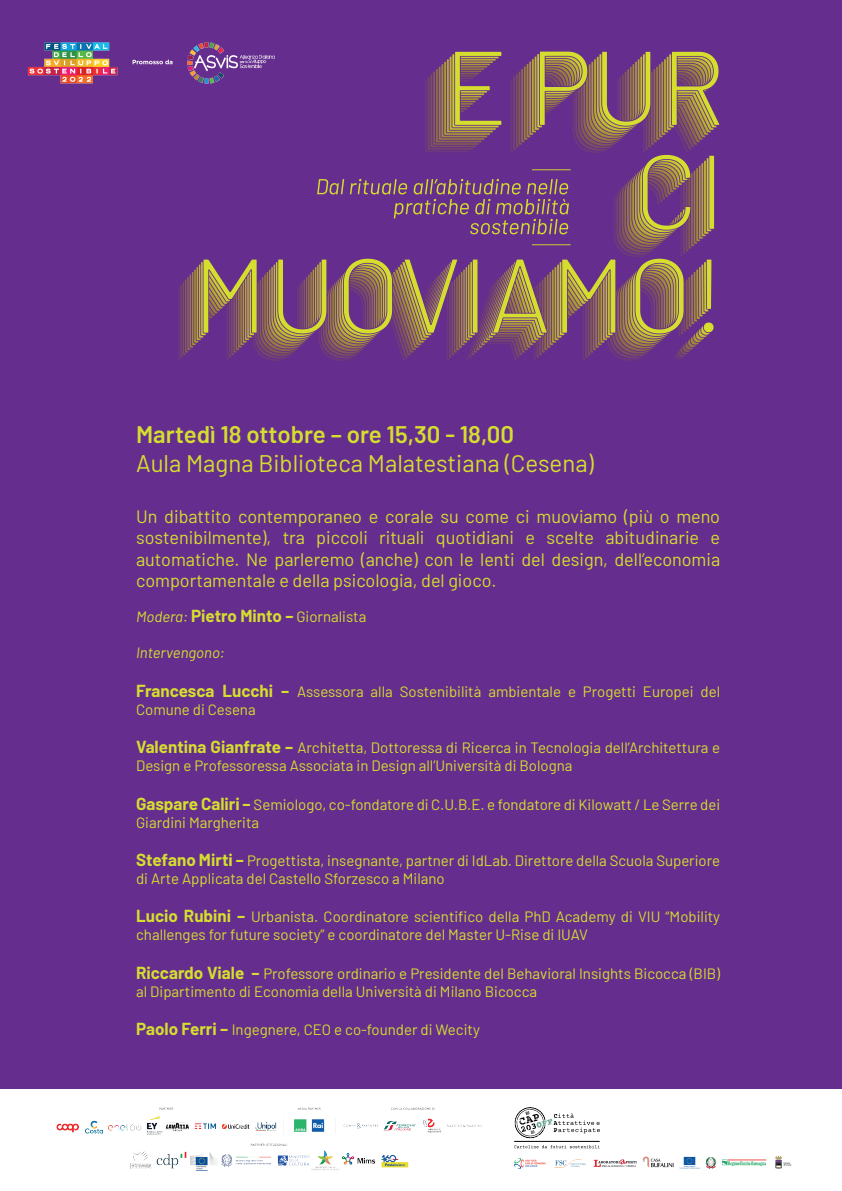
<style>
.page{position:relative;width:842px;height:1191px;background:#fff}
.page>*{position:absolute;margin:0;border:0;box-sizing:border-box;transform-origin:0 0}
.t1{font:24px "Barlow";color:#d5de2e}
.t2{font:600 24px "Barlow";color:#d5de2e}
.t3{font:18px/21.6px "Barlow";color:#d5de2e;text-align:justify}
.t4{font:700 17px "Barlow";color:#d5de2e}
.t5{font:15px/18px "Barlow";color:#d5de2e}
.t6{font:italic 15px "Barlow";color:#d5de2e}
.s1{font-weight:400;font-style:italic;font-size:15px}
.s2{font-weight:400;font-size:15px}
.s3{font-weight:700;font-size:17px}
</style>
<div class="page">
<div style="left:0;top:0;width:842px;height:1088px;background:#652e8e"></div>
<img style="left:178px;top:51px;width:542px;height:310px">
<img style="left:28px;top:42px;width:260px;height:54px">
<img style="left:514px;top:1155px;width:278px;height:14px">
<img style="left:56px;top:1107px;width:426px;height:64px">
<svg style="left:514px;top:1107px;width:86px;height:41px"></svg>
<h1 class="t2" style="left:136px;top:417px;width:379px">Martedì 18 ottobre – ore 15,30 - 18,00</h1>
<h1 class="t1" style="left:136px;top:446px;width:459px">Aula Magna Biblioteca Malatestiana (Cesena)</h1>
<p class="t3" style="left:136px;top:504px;width:586px">Un dibattito contemporaneo e corale su come ci muoviamo (più o meno sostenibilmente), tra piccoli rituali quotidiani e scelte abitudinarie e automatiche. Ne parleremo (anche) con le lenti del design, dell’economia comportamentale e della psicologia, del gioco.</p>
<p class="t4" style="left:136px;top:603px;width:232px"><span class="s1">Modera:</span> Pietro Minto – <span class="s2">Giornalista</span></p>
<p class="t6" style="left:136px;top:642px;width:90px">Intervengono:</p>
<p class="t5" style="left:136px;top:681px;width:585px"><span class="s3">Francesca Lucchi –</span> Assessora alla Sostenibilità ambientale e Progetti Europei del<br>Comune di Cesena</p>
<p class="t5" style="left:136px;top:737px;width:585px"><span class="s3">Valentina Gianfrate –</span> Architetta, Dottoressa di Ricerca in Tecnologia dell’Architettura e<br>Design e Professoressa Associata in Design all’Università di Bologna</p>
<p class="t5" style="left:136px;top:794px;width:586px"><span class="s3">Gaspare Caliri –</span> Semiologo, co-fondatore di C.U.B.E. e fondatore di Kilowatt / Le Serre dei<br>Giardini Margherita</p>
<p class="t5" style="left:136px;top:850px;width:585px"><span class="s3">Stefano Mirti –</span> Progettista, insegnante, partner di IdLab. Direttore della Scuola Superiore di Arte Applicata del Castello Sforzesco a Milano</p>
<p class="t5" style="left:136px;top:907px;width:586px"><span class="s3">Lucio Rubini –</span> Urbanista. Coordinatore scientifico della PhD Academy di VIU “Mobility challenges for future society” e coordinatore del Master U-Rise di IUAV</p>
<p class="t5" style="left:136px;top:963px;width:586px"><span class="s3">Riccardo Viale –</span> Professore ordinario e Presidente del Behavioral Insights Bicocca (BIB) al Dipartimento di Economia della Università di Milano Bicocca</p>
<p class="t5" style="left:136px;top:1019px;width:345px"><span class="s3">Paolo Ferri –</span> Ingegnere, CEO e co-founder di Wecity</p>
</div>
